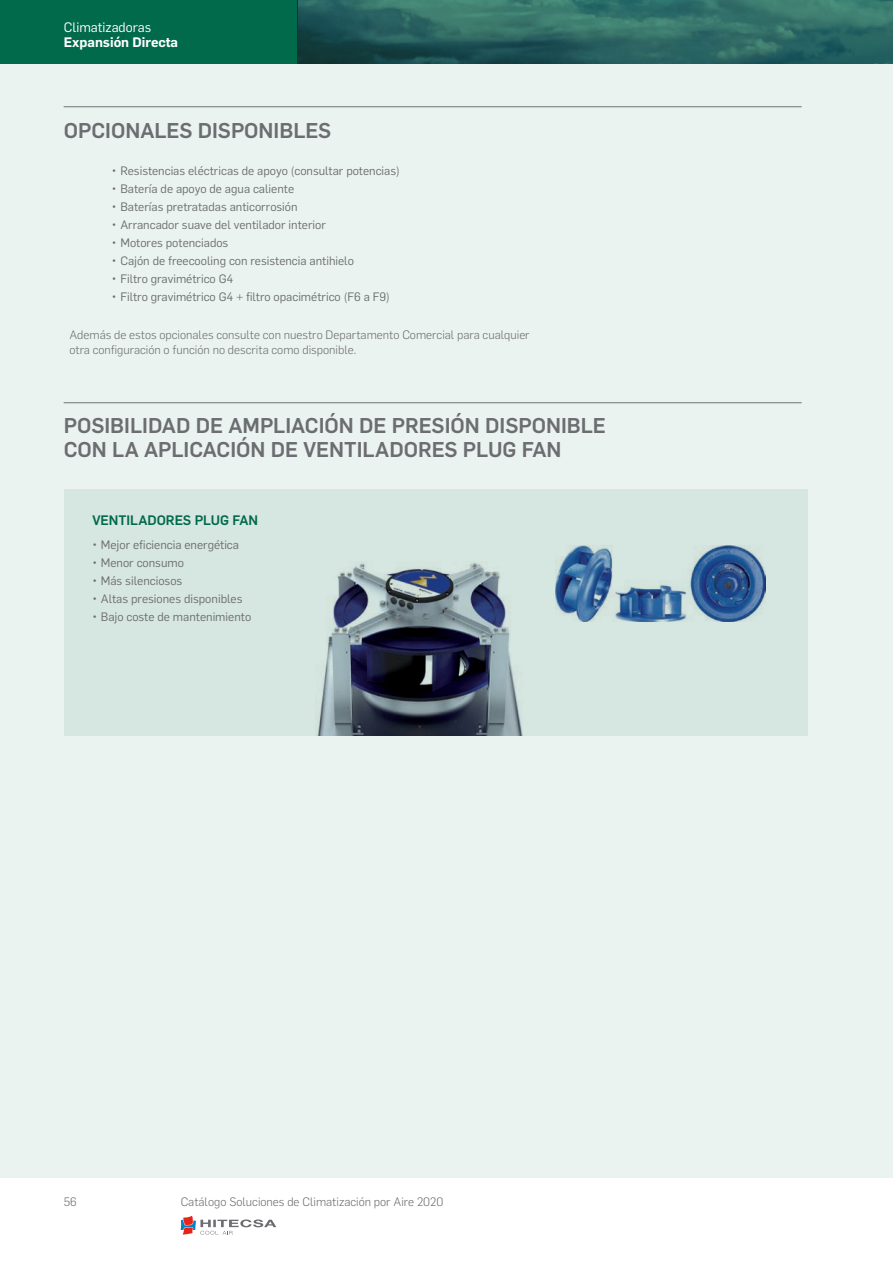
<style>
.page{position:relative;width:893px;height:1263px;background:#fff}
.page>*{position:absolute;margin:0;border:0;box-sizing:border-box;transform-origin:0 0}
.t1{font:500 21px/24px "Flama";color:#6c6d70}
.t2{font:18px "Flama";color:#6c6d70}
.t3{font:500 13.5px "Flama";color:#006a4a}
.t4{font:600 13.5px "Flama";color:#fff}
.t5{font:13.5px "Flama";color:#fff}
.t6{font:12px "Flama";color:#6c6d70}
.t7{font:300 12px/15px "Flama";color:#6c6d70}
</style>
<div class="page">
<svg style="left:181px;top:1216px;width:95px;height:19px"></svg>
<div style="left:0;top:64px;width:893px;height:1114px;background:#ebf3f0"></div>
<div style="left:65px;top:490px;width:743px;height:246px;background:#d6e6e0"></div>
<img style="left:315px;top:563px;width:208px;height:173px">
<img style="left:555px;top:546px;width:211px;height:75px">
<div style="left:0;top:0;width:298px;height:64px;background:#006a4a"></div>
<svg style="left:298px;top:0;width:595px;height:64px;background:#2c6661"></svg>
<p class="t5" style="left:64px;top:18px;width:89px">Climatizadoras</p>
<p class="t4" style="left:64px;top:32px;width:116px">Expansión Directa</p>
<h2 class="t2" style="left:64px;top:87px;width:740px">__________________________________________________________________________________</h2>
<h1 class="t1" style="left:64px;top:117px;width:269px">OPCIONALES DISPONIBLES</h1>
<p class="t6" style="left:112px;top:163px;width:289px">• Resistencias eléctricas de apoyo (consultar potencias)</p>
<p class="t6" style="left:112px;top:181px;width:184px">• Batería de apoyo de agua caliente</p>
<p class="t6" style="left:112px;top:199px;width:187px">• Baterías pretratadas anticorrosión</p>
<p class="t6" style="left:112px;top:217px;width:215px">• Arrancador suave del ventilador interior</p>
<p class="t6" style="left:112px;top:235px;width:118px">• Motores potenciados</p>
<p class="t6" style="left:112px;top:253px;width:244px">• Cajón de freecooling con resistencia antihielo</p>
<p class="t6" style="left:112px;top:271px;width:123px">• Filtro gravimétrico G4</p>
<p class="t6" style="left:112px;top:289px;width:279px">• Filtro gravimétrico G4 + filtro opacimétrico (F6 a F9)</p>
<p class="t7" style="left:69px;top:326px;width:462px">Además de estos opcionales consulte con nuestro Departamento Comercial para cualquier otra configuración o función no descrita como disponible.</p>
<h2 class="t2" style="left:64px;top:382px;width:740px">__________________________________________________________________________________</h2>
<h1 class="t1" style="left:64px;top:412px;width:544px">POSIBILIDAD DE AMPLIACIÓN DE PRESIÓN DISPONIBLE<br>CON LA APLICACIÓN DE VENTILADORES PLUG FAN</h1>
<p class="t3" style="left:92px;top:511px;width:167px">VENTILADORES PLUG FAN</p>
<p class="t6" style="left:92px;top:537px;width:148px">• Mejor eficiencia energética</p>
<p class="t6" style="left:92px;top:555px;width:93px">• Menor consumo</p>
<p class="t6" style="left:92px;top:573px;width:91px">• Más silenciosos</p>
<p class="t6" style="left:92px;top:591px;width:152px">• Altas presiones disponibles</p>
<p class="t6" style="left:92px;top:609px;width:160px">• Bajo coste de mantenimiento</p>
<p class="t7" style="left:64px;top:1194px;width:15px">56</p>
<p class="t7" style="left:181px;top:1194px;width:264px">Catálogo Soluciones de Climatización por Aire 2020</p>
</div>
